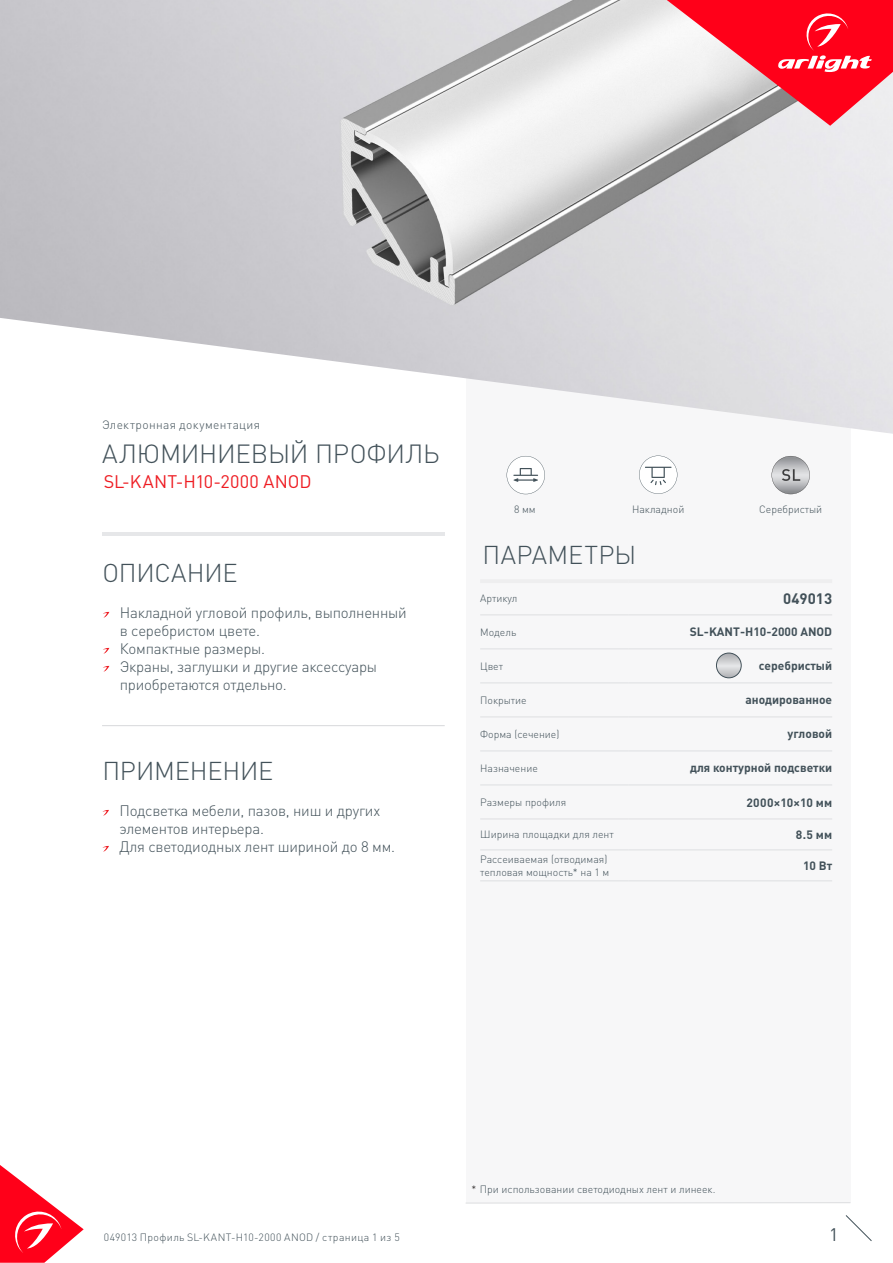
<style>
.page{position:relative;width:893px;height:1263px;background:#fff}
.page>*{position:absolute;margin:0;border:0;box-sizing:border-box;transform-origin:0 0}
.t1{font:300 25.95px "DIN Pro";letter-spacing:-.01em;color:#425159}
.t2{font:300 25.5px "DIN Pro";letter-spacing:-.005em;color:#425159}
.t3{font:300 25.5px "DIN Pro";letter-spacing:.015em;color:#425159}
.t4{font:18px "DIN Pro";letter-spacing:.01em;color:#ee1d23}
.t5{font:18px "DIN Pro";color:#425159}
.t6{font:300 15px/18px "DIN Pro";letter-spacing:-.015em;color:#425159}
.t7{font:700 15px "DIN Pro";color:#425159}
.t8{font:700 12px "DIN Pro";color:#425159}
.t9{font:300 12px "DIN Pro";letter-spacing:.03em;color:#425159}
.t10{font:700 12px "DIN Pro";letter-spacing:.02em;color:#425159}
.t11{font:300 10.5px/12.6px "DIN Pro";color:#425159}
.t12{font:300 10.5px "DIN Pro";letter-spacing:.04em;color:#425159}
.s1{color:#231f20}
</style>
<div class="page">
<svg style="left:0;top:1165px;width:84px;height:98px"></svg>
<svg style="left:845px;top:1215px;width:27px;height:26px"></svg>
<div style="left:466px;top:250px;width:384px;height:953px;background:#f7f7f8"></div>
<img style="left:0;top:0;width:893px;height:434px">
<svg style="left:772px;top:456px;width:38px;height:38px"></svg>
<hr style="left:102px;top:533px;width:342px;height:3px;background:#e6e7e9">
<hr style="left:480px;top:579px;width:148px;height:4px;background:#eeeeef">
<hr style="left:628px;top:579px;width:204px;height:4px;background:#eeeeef">
<hr style="left:480px;top:614px;width:148px;height:1px;background:#e6e7e9">
<hr style="left:628px;top:614px;width:204px;height:1px;background:#e6e7e9">
<hr style="left:480px;top:648px;width:148px;height:2px;background:#e6e7e9">
<hr style="left:628px;top:648px;width:204px;height:2px;background:#e6e7e9">
<hr style="left:480px;top:682px;width:148px;height:2px;background:#e6e7e9">
<hr style="left:628px;top:682px;width:204px;height:2px;background:#e6e7e9">
<hr style="left:480px;top:716px;width:148px;height:2px;background:#e6e7e9">
<hr style="left:628px;top:716px;width:204px;height:2px;background:#e6e7e9">
<hr style="left:480px;top:750px;width:148px;height:2px;background:#e6e7e9">
<hr style="left:628px;top:750px;width:204px;height:2px;background:#e6e7e9">
<hr style="left:480px;top:784px;width:148px;height:2px;background:#e6e7e9">
<hr style="left:628px;top:784px;width:204px;height:2px;background:#e6e7e9">
<hr style="left:480px;top:818px;width:148px;height:2px;background:#e6e7e9">
<hr style="left:628px;top:818px;width:204px;height:2px;background:#e6e7e9">
<hr style="left:480px;top:849px;width:148px;height:2px;background:#e6e7e9">
<hr style="left:628px;top:849px;width:204px;height:2px;background:#e6e7e9">
<hr style="left:480px;top:880px;width:148px;height:1px;background:#e6e7e9">
<hr style="left:628px;top:880px;width:204px;height:1px;background:#e6e7e9">
<hr style="left:466px;top:1202px;width:384px;height:1px;background:#dcdddf">
<svg style="left:667px;top:0;width:226px;height:126px;background:#f06572"></svg>
<svg style="left:103px;top:612px;width:6px;height:6px"></svg>
<svg style="left:103px;top:648px;width:6px;height:6px"></svg>
<svg style="left:103px;top:666px;width:6px;height:6px"></svg>
<svg style="left:102px;top:810px;width:7px;height:6px"></svg>
<svg style="left:102px;top:846px;width:7px;height:6px"></svg>
<hr style="left:102px;top:725px;width:343px;height:1px;background:#dcdddf">
<svg style="left:716px;top:653px;width:25px;height:25px"></svg>
<div style="left:716px;top:653px;width:26px;height:25px;border:1px solid #425159;border-radius:50%"></div>
<svg style="left:507px;top:456px;width:38px;height:38px"></svg>
<svg style="left:639px;top:456px;width:38px;height:38px"></svg>
<p class="t9" style="left:102px;top:417px;width:160px">Электронная документация</p>
<p class="t1" style="left:102px;top:436px;width:339px">АЛЮМИНИЕВЫЙ ПРОФИЛЬ</p>
<p class="t4" style="left:104px;top:470px;width:209px">SL-KANT-H10-2000 ANOD</p>
<p class="t2" style="left:102px;top:555px;width:137px">ОПИСАНИЕ</p>
<p class="t6" style="left:120px;top:602px;width:289px">Накладной угловой профиль, выполненный в серебристом цвете.</p>
<p class="t6" style="left:120px;top:638px;width:147px">Компактные размеры.</p>
<p class="t6" style="left:120px;top:656px;width:259px">Экраны, заглушки и другие аксессуары приобретаются отдельно.</p>
<p class="t2" style="left:102px;top:753px;width:172px">ПРИМЕНЕНИЕ</p>
<p class="t6" style="left:119px;top:800px;width:262px">Подсветка мебели, пазов, ниш и других элементов интерьера.</p>
<p class="t6" style="left:119px;top:836px;width:277px">Для светодиодных лент шириной до 8 мм.</p>
<p class="t11" style="left:514px;top:502px;width:23px">8 мм</p>
<p class="t11" style="left:632px;top:502px;width:54px">Накладной</p>
<p class="t11" style="left:759px;top:502px;width:65px">Серебристый</p>
<p class="t3" style="left:483px;top:537px;width:155px">ПАРАМЕТРЫ</p>
<p class="t11" style="left:480px;top:591px;width:39px">Артикул</p>
<p class="t7" style="left:783px;top:588px;width:50px">049013</p>
<p class="t11" style="left:480px;top:625px;width:38px">Модель</p>
<p class="t8" style="left:690px;top:624px;width:144px">SL-KANT-H10-2000 ANOD</p>
<p class="t11" style="left:480px;top:659px;width:24px">Цвет</p>
<p class="t8" style="left:759px;top:658px;width:75px">серебристый</p>
<p class="t11" style="left:480px;top:693px;width:48px">Покрытие</p>
<p class="t8" style="left:745px;top:692px;width:88px">анодированное</p>
<p class="t11" style="left:480px;top:727px;width:81px">Форма (сечение)</p>
<p class="t8" style="left:788px;top:726px;width:46px">угловой</p>
<p class="t11" style="left:480px;top:761px;width:59px">Назначение</p>
<p class="t8" style="left:690px;top:760px;width:144px">для контурной подсветки</p>
<p class="t11" style="left:480px;top:795px;width:87px">Размеры профиля</p>
<p class="t10" style="left:746px;top:794px;width:87px">2000×10×10 мм</p>
<p class="t11" style="left:480px;top:828px;width:135px">Ширина площадки для лент</p>
<p class="t8" style="left:796px;top:826px;width:38px">8.5 мм</p>
<p class="t11" style="left:480px;top:852px;width:131px">Рассеиваемая (отводимая) тепловая мощность* на 1 м</p>
<p class="t8" style="left:803px;top:857px;width:31px">10 Вт</p>
<p class="t11" style="left:471px;top:1183px;width:246px"><span class="s1">*</span> При использовании светодиодных лент и линеек.</p>
<p class="t12" style="left:104px;top:1230px;width:297px">049013 Профиль SL-KANT-H10-2000 ANOD / страница 1 из 5</p>
<p class="t5" style="left:829px;top:1222px;width:11px">1</p>
</div>
